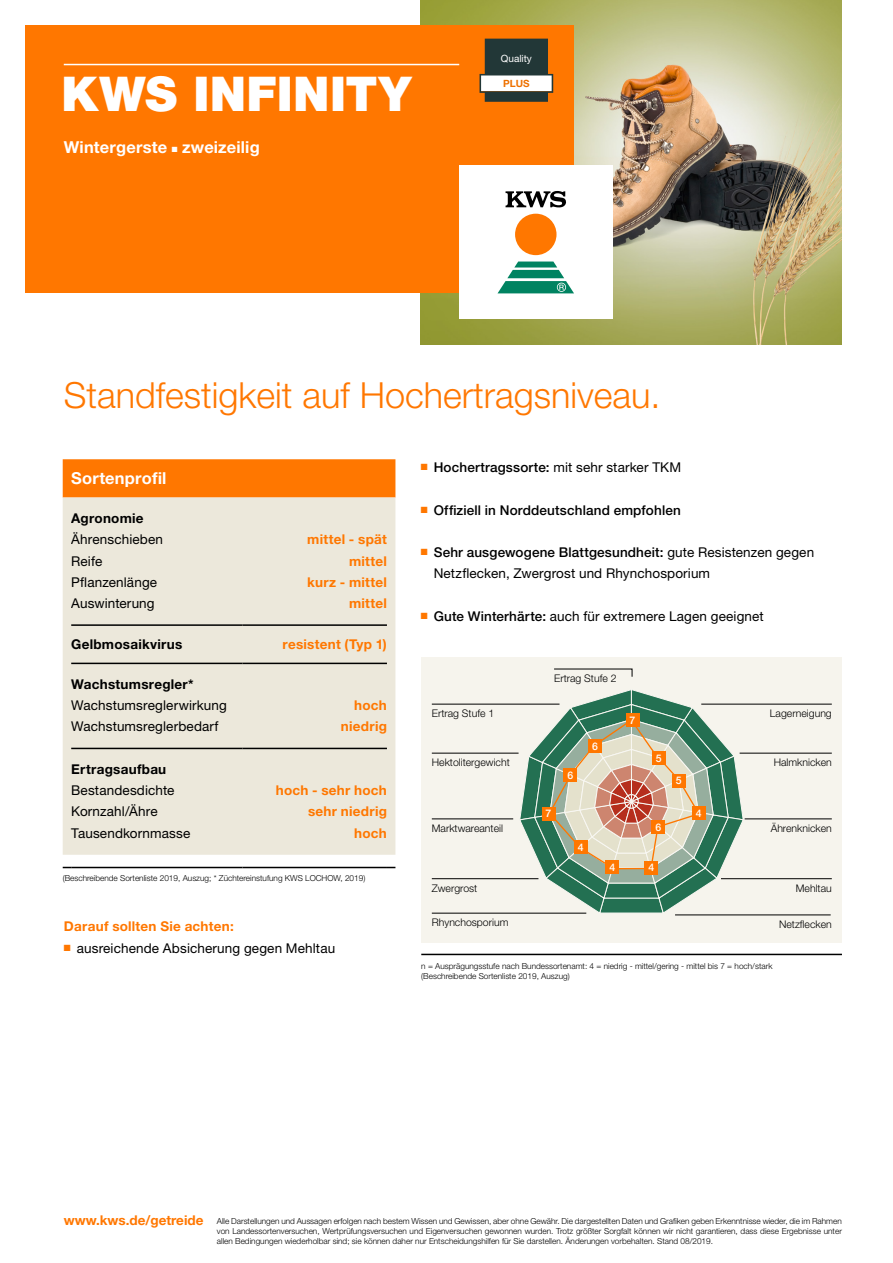
<style>
.page{position:relative;width:893px;height:1263px;background:#fff}
.page>*{position:absolute;margin:0;border:0;box-sizing:border-box;transform-origin:0 0}
.t1{font:900 48px "Helvetica Neue LT Std";letter-spacing:.01em;color:#fff}
.t2{font:300 36px "Helvetica Neue LT Std";color:#f70}
.t3{font:700 16.5px "Helvetica Neue LT Std";letter-spacing:.01em;color:#fff}
.t4{font:13.5px/21.3px "Helvetica Neue LT Std";letter-spacing:.01em;color:#000}
.t5{font:700 13.5px/21.3px "Helvetica Neue LT Std";letter-spacing:.02em;color:#f70;text-align:right}
.t6{font:500 13.5px "Helvetica Neue LT Std";letter-spacing:.01em;color:#000}
.t7{font:700 13.5px "Helvetica Neue LT Std";letter-spacing:.02em;color:#000}
.t8{font:300 10.5px "Helvetica Neue LT Std";color:#000}
.t9{font:500 10.5px "Helvetica Neue LT Std";color:#fff}
.t10{font:10.05px "Helvetica Neue LT Pro";color:#fff}
.t11{font:700 10.05px "Helvetica Neue LT Pro";color:#ee7100}
.t12{font:300 8.25px/9.9px "Helvetica Neue LT Std";color:#000;text-align:justify}
.s1{color:#f70}
.s2{font-weight:400}
.s3{font-weight:500}
.s4{font-weight:700;font-size:13.5px;color:#f70}
</style>
<div class="page">
<img style="left:421px;top:0;width:421px;height:344px">
<div style="left:26px;top:25px;width:548px;height:268px;background:#f70"></div>
<hr style="left:64px;top:64px;width:395px;height:1px;background:#fff">
<div style="left:459px;top:166px;width:153px;height:153px;background:#fff"></div>
<svg style="left:498px;top:261px;width:76px;height:32px"></svg>
<div style="left:515px;top:214px;width:41px;height:41px;background:#f70;border-radius:50%"></div>
<svg style="left:506px;top:191px;width:60px;height:16px"></svg>
<hr style="left:421px;top:954px;width:421px;height:1px;background:#000">
<div style="left:421px;top:657px;width:421px;height:285px;background:#f6f4ed"></div>
<svg style="left:519px;top:690px;width:224px;height:224px"></svg>
<div style="left:564px;top:768px;width:13px;height:13px;background:#f70"></div>
<div style="left:542px;top:807px;width:13px;height:13px;background:#f70"></div>
<div style="left:574px;top:840px;width:13px;height:14px;background:#f70"></div>
<div style="left:606px;top:861px;width:13px;height:13px;background:#f70"></div>
<div style="left:645px;top:861px;width:13px;height:13px;background:#f70"></div>
<div style="left:652px;top:820px;width:13px;height:14px;background:#f70"></div>
<div style="left:692px;top:806px;width:13px;height:13px;background:#f70"></div>
<div style="left:672px;top:774px;width:13px;height:13px;background:#f70"></div>
<div style="left:652px;top:751px;width:13px;height:13px;background:#f70"></div>
<div style="left:626px;top:713px;width:13px;height:14px;background:#f70"></div>
<div style="left:588px;top:740px;width:14px;height:13px;background:#f70"></div>
<hr style="left:432px;top:704px;width:127px;height:1px;background:#000">
<hr style="left:432px;top:753px;width:87px;height:1px;background:#000">
<hr style="left:432px;top:818px;width:81px;height:1px;background:#000">
<hr style="left:432px;top:878px;width:106px;height:1px;background:#000">
<hr style="left:432px;top:913px;width:154px;height:1px;background:#000">
<svg style="left:554px;top:668px;width:79px;height:9px"></svg>
<hr style="left:701px;top:704px;width:131px;height:1px;background:#000">
<hr style="left:740px;top:753px;width:92px;height:1px;background:#000">
<hr style="left:745px;top:818px;width:87px;height:1px;background:#000">
<hr style="left:721px;top:878px;width:111px;height:1px;background:#000">
<hr style="left:675px;top:914px;width:156px;height:1px;background:#000">
<div style="left:63px;top:459px;width:332px;height:38px;background:#f70"></div>
<div style="left:63px;top:497px;width:332px;height:358px;background:#ece8db"></div>
<hr style="left:71px;top:624px;width:171px;height:2px;background:#000">
<hr style="left:242px;top:624px;width:145px;height:2px;background:#000">
<hr style="left:71px;top:663px;width:171px;height:1px;background:#000">
<hr style="left:242px;top:663px;width:145px;height:1px;background:#000">
<hr style="left:71px;top:748px;width:171px;height:1px;background:#000">
<hr style="left:242px;top:748px;width:145px;height:1px;background:#000">
<hr style="left:71px;top:867px;width:171px;height:1px;background:#000">
<hr style="left:242px;top:867px;width:145px;height:1px;background:#000">
<svg style="left:479px;top:39px;width:74px;height:63px;background:#6e6d5f"></svg>
<h1 class="t1" style="left:61px;top:65px;width:352px">KWS INFINITY</h1>
<h3 class="t3" style="left:64px;top:137px;width:197px">Wintergerste ■ zweizeilig</h3>
<p class="t10" style="left:501px;top:52px;width:33px">Quality</p>
<p class="t11" style="left:503px;top:77px;width:28px">PLUS</p>
<h2 class="t2" style="left:64px;top:373px;width:598px">Standfestigkeit auf Hochertragsniveau.</h2>
<h3 class="t3" style="left:71px;top:468px;width:97px">Sortenprofil</h3>
<h3 class="t7" style="left:71px;top:510px;width:74px">Agronomie</h3>
<h3 class="t4" style="left:71px;top:529px;width:93px">Ährenschieben<br>Reife<br>Pflanzenlänge<br>Auswinterung</h3>
<h3 class="t5" style="left:307px;top:528px;width:81px">mittel - spät mittel<br>kurz - mittel mittel</h3>
<h3 class="t7" style="left:71px;top:636px;width:113px">Gelbmosaikvirus</h3>
<h3 class="t5" style="left:283px;top:633px;width:106px">resistent (Typ 1)</h3>
<h3 class="t7" style="left:71px;top:676px;width:124px">Wachstumsregler*</h3>
<h3 class="t4" style="left:71px;top:694px;width:157px">Wachstumsreglerwirkung<br>Wachstumsreglerbedarf</h3>
<h3 class="t5" style="left:341px;top:694px;width:48px">hoch niedrig</h3>
<h3 class="t7" style="left:71px;top:761px;width:97px">Ertragsaufbau</h3>
<h3 class="t4" style="left:71px;top:779px;width:121px">Bestandesdichte<br>Kornzahl/Ähre<br>Tausendkornmasse</h3>
<h3 class="t5" style="left:276px;top:779px;width:113px">hoch - sehr hoch sehr niedrig hoch</h3>
<p class="t12" style="left:63px;top:873px;width:304px">(Beschreibende Sortenliste 2019, Auszug; * Züchtereinstufung KWS LOCHOW, 2019)</p>
<h3 class="t5" style="left:64px;top:915px;width:171px">Darauf sollten Sie achten:</h3>
<h3 class="t4" style="left:64px;top:937px;width:273px"><span class="s1">■</span> ausreichende Absicherung gegen Mehltau</h3>
<h3 class="t6" style="left:421px;top:459px;width:262px"><span class="s1">■</span> Hochertragssorte: <span class="s2">mit sehr starker TKM</span></h3>
<h3 class="t6" style="left:421px;top:502px;width:261px"><span class="s1">■</span> Offiziell in Norddeutschland empfohlen</h3>
<h3 class="t4" style="left:434px;top:541px;width:382px;text-indent:-13px"><span class="s1">■</span> <span class="s3">Sehr ausgewogene Blattgesundheit:</span> gute Resistenzen gegen<br>Netzflecken, Zwergrost und Rhynchosporium</h3>
<h3 class="t4" style="left:421px;top:605px;width:344px"><span class="s1">■</span> <span class="s3">Gute Winterhärte:</span> auch für extremere Lagen geeignet</h3>
<p class="t8" style="left:432px;top:707px;width:64px">Ertrag Stufe 1</p>
<p class="t8" style="left:432px;top:756px;width:79px">Hektolitergewicht</p>
<p class="t8" style="left:432px;top:822px;width:73px">Marktwareanteil</p>
<p class="t8" style="left:432px;top:882px;width:47px">Zwergrost</p>
<p class="t8" style="left:432px;top:916px;width:78px">Rhynchosporium</p>
<p class="t8" style="left:554px;top:672px;width:64px">Ertrag Stufe 2</p>
<p class="t9" style="left:546px;top:807px;width:7px">7</p>
<p class="t9" style="left:567px;top:768px;width:7px">6</p>
<p class="t9" style="left:592px;top:740px;width:7px">6</p>
<p class="t9" style="left:578px;top:841px;width:7px">4</p>
<p class="t9" style="left:630px;top:714px;width:7px">7</p>
<p class="t9" style="left:656px;top:751px;width:7px">5</p>
<p class="t9" style="left:656px;top:821px;width:7px">6</p>
<p class="t9" style="left:609px;top:861px;width:7px">4</p>
<p class="t9" style="left:648px;top:861px;width:7px">4</p>
<p class="t9" style="left:676px;top:774px;width:7px">5</p>
<p class="t9" style="left:696px;top:806px;width:7px">4</p>
<p class="t8" style="left:770px;top:707px;width:63px">Lagerneigung</p>
<p class="t8" style="left:774px;top:756px;width:60px">Halmknicken</p>
<p class="t8" style="left:771px;top:822px;width:63px">Ährenknicken</p>
<p class="t8" style="left:796px;top:882px;width:37px">Mehltau</p>
<p class="t8" style="left:779px;top:918px;width:54px">Netzflecken</p>
<p class="t12" style="left:421px;top:961px;width:353px">n = Ausprägungsstufe nach Bundessortenamt: 4 = niedrig - mittel/gering - mittel bis 7 = hoch/stark (Beschreibende Sortenliste 2019, Auszug)</p>
<p class="t12" style="left:217px;top:1216px;width:627px;text-indent:-153px"><span class="s4">www.kws.de/getreide</span> Alle Darstellungen und Aussagen erfolgen nach bestem Wissen und Gewissen, aber ohne Gewähr. Die dargestellten Daten und Grafiken geben Erkenntnisse wieder, die im Rahmen von Landessortenversuchen, Wertprüfungsversuchen und Eigenversuchen gewonnen wurden. Trotz größter Sorgfalt können wir nicht garantieren, dass diese Ergebnisse unter allen Bedingungen wiederholbar sind; sie können daher nur Entscheidungshilfen für Sie darstellen. Änderungen vorbehalten. Stand 08/2019.</p>
</div>
